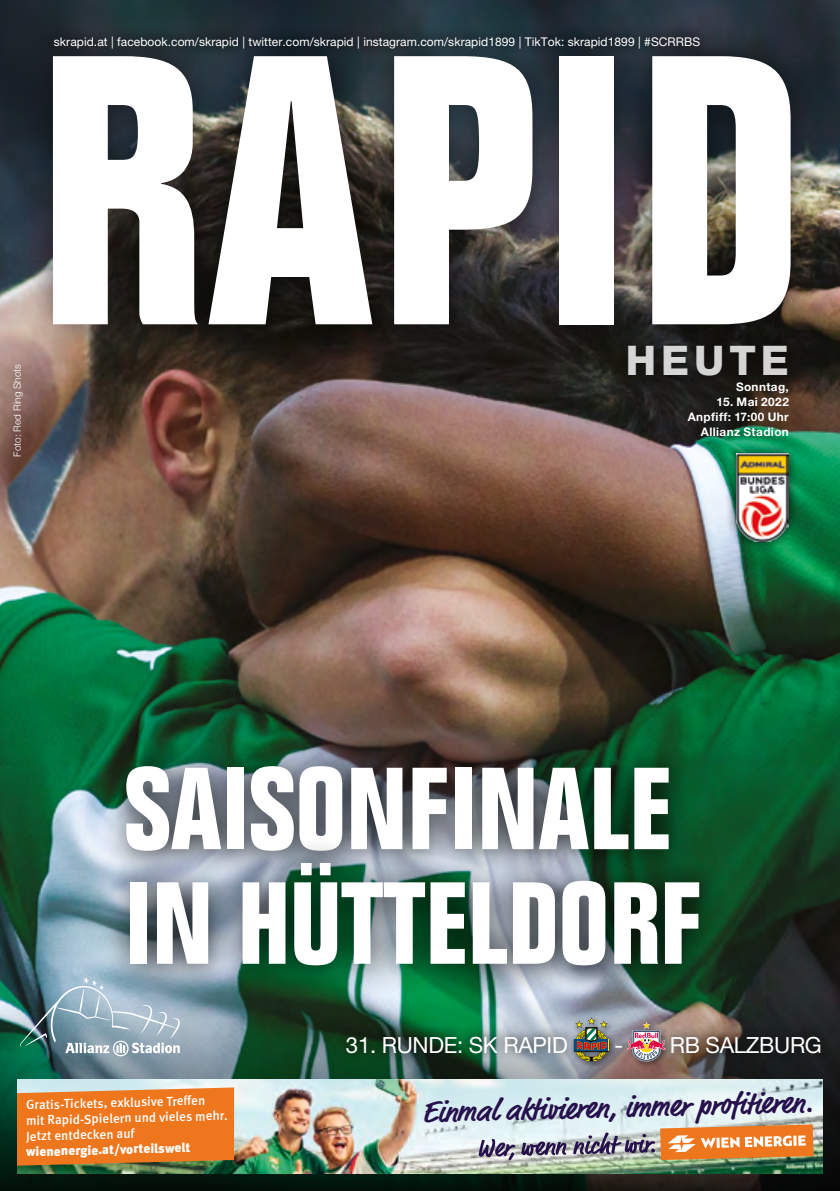
<style>
.page{position:relative;width:840px;height:1191px;background:#fff}
.page>*{position:absolute;margin:0;border:0;box-sizing:border-box;transform-origin:0 0}
.t1{font:700 condensed 375.4px "Folio Std";letter-spacing:.01em;color:#fff}
.t2{font:700 condensed 114px/114.6px "Folio Std";color:#fff}
.t3{font:800 41px "Helvetica Neue LT Pro";letter-spacing:.12em;color:#fff}
.t4{font:700 30.6px "Market Pro";color:#26114c}
.t5{font:22.4px "Helvetica Neue LT Pro";letter-spacing:-.015em;color:#fff}
.t6{font:500 13px/15.8px "Meta OT";color:#fff}
.t7{font:900 13px "Meta OT";color:#fff}
.t8{font:12px "Helvetica Neue LT Pro";letter-spacing:.005em;color:#fff}
.t9{font:700 11.8px/14.8px "Helvetica Neue LT Pro";letter-spacing:.03em;color:#fff;text-align:right}
.t10{font:300 10px "Helvetica Neue LT Pro";color:#fff}
</style>
<div class="page">
<img style="left:0;top:0;width:839px;height:997px">
<div style="left:22px;top:25px;width:799px;height:331px;background:#000;opacity:.5"></div>
<img style="left:0;top:997px;width:839px;height:194px">
<div style="left:570px;top:1014px;width:45px;height:54px;background:#000;opacity:.5"></div>
<svg style="left:573px;top:1017px;width:35px;height:8px"></svg>
<div style="left:336px;top:1025px;width:495px;height:37px;background:#000;opacity:.75"></div>
<div style="left:617px;top:333px;width:180px;height:53px;background:#000;opacity:.5"></div>
<div style="left:44px;top:26px;width:666px;height:33px;background:#000;opacity:.75"></div>
<div style="left:725px;top:443px;width:73px;height:110px;background:#000;opacity:.75"></div>
<img style="left:736px;top:454px;width:52px;height:88px">
<div style="left:623px;top:1018px;width:49px;height:50px;background:#000;opacity:.5"></div>
<svg style="left:626px;top:1021px;width:39px;height:40px;background:#ae888c"></svg>
<div style="left:98px;top:739px;width:602px;height:144px;background:#000;opacity:.75"></div>
<div style="left:101px;top:835px;width:629px;height:162px;background:#000;opacity:.75"></div>
<svg style="left:20px;top:977px;width:160px;height:79px;background:#88a3af"></svg>
<img style="left:17px;top:1079px;width:805px;height:95px">
<svg style="left:623px;top:1086px;width:197px;height:35px;background:#e2f0f1"></svg>
<svg style="left:478px;top:1124px;width:335px;height:36px;background:#cba88f"></svg>
<svg style="left:17px;top:1087px;width:217px;height:78px;background:#e87b27"></svg>
<div style="left:98px;top:560px;width:602px;height:144px;background:#000;opacity:.75"></div>
<div style="left:101px;top:657px;width:629px;height:162px;background:#000;opacity:.75"></div>
<svg style="left:630px;top:901px;width:160px;height:79px;background:#102e1a"></svg>
<p class="t8" style="left:54px;top:34px;width:647px">skrapid.at | facebook.com/skrapid | twitter.com/skrapid | instagram.com/skrapid1899 | TikTok: skrapid1899 | #SCRRBS</p>
<p class="t10" style="left:11px;top:456px;width:94px;rotate:-90deg">Foto: Red Ring Shots</p>
<h1 class="t1" style="left:36px;top:-16px;width:767px">RAPID</h1>
<h3 class="t3" style="left:625px;top:336px;width:164px">HEUTE</h3>
<p class="t9" style="left:735px;top:379px;width:54px">Sonntag,</p>
<p class="t9" style="left:687px;top:394px;width:103px">15. Mai 2022<br>Anpfiff: 17:00 Uhr<br>Allianz Stadion</p>
<h2 class="t2" style="left:124px;top:690px;width:579px">IN HÜTTELDORF</h2>
<h2 class="t2" style="left:124px;top:754px;width:579px">SAISONFINALE<br>IN HÜTTELDORF</h2>
<h3 class="t5" style="left:346px;top:1031px;width:223px">31. RUNDE: SK RAPID</h3>
<h3 class="t5" style="left:614px;top:1031px;width:209px">- RB SALZBURG</h3>
<p class="t6" style="left:25px;top:1096px;width:204px;rotate:-1deg">Gratis-Tickets, exklusive Treff en<br>mit Rapid-Spielern und vieles mehr.<br>Jetzt entdecken auf</p>
<p class="t7" style="left:26px;top:1143px;width:166px;rotate:-1deg">wienenergie.at/vorteilswelt</p>
<h3 class="t4" style="left:421px;top:1092px;width:392px;rotate:-2deg">Einmal aktivieren, immer profi tieren.</h3>
</div>
